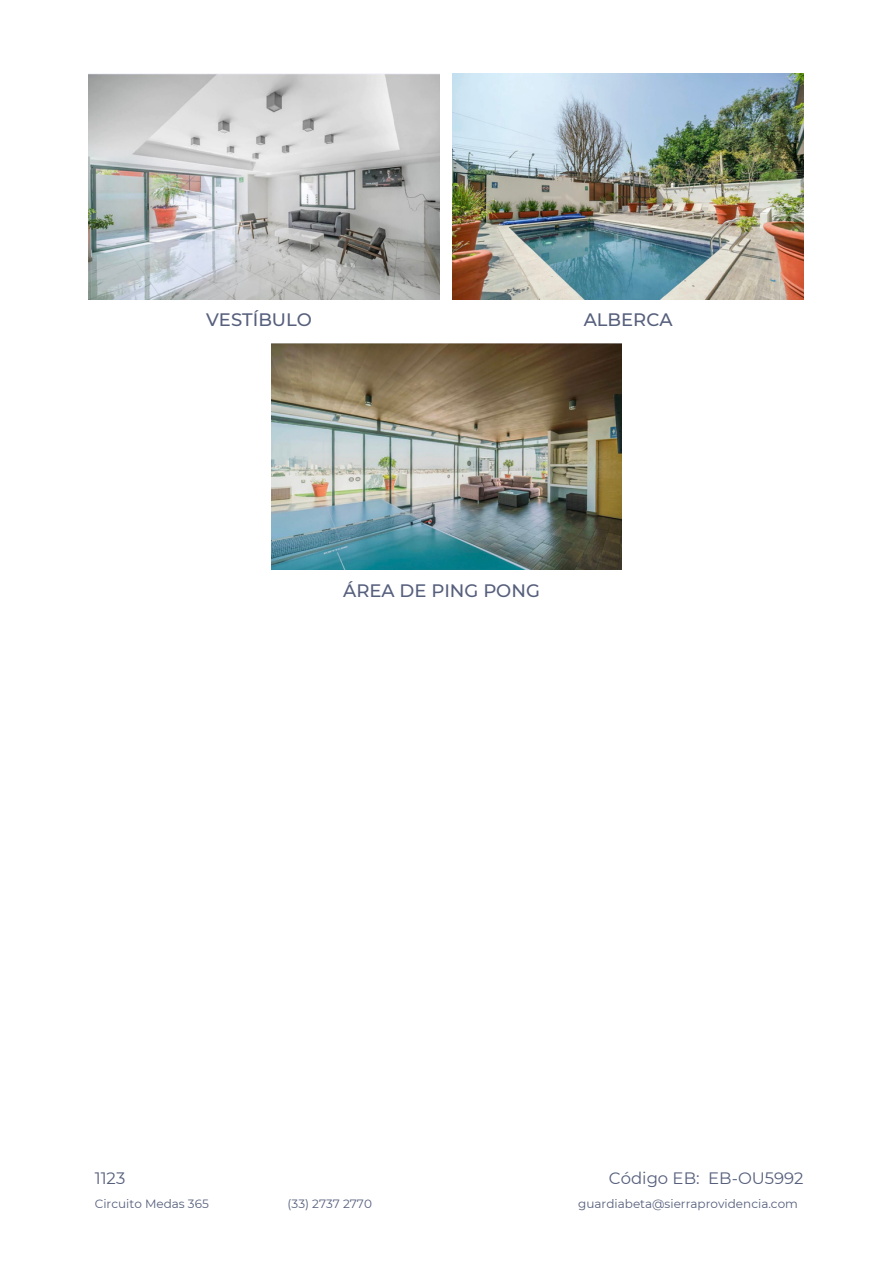
<style>
.page{position:relative;width:893px;height:1264px;background:#fff}
.page>*{position:absolute;margin:0;border:0;box-sizing:border-box;transform-origin:0 0}
.t1{font:500 18px "Montserrat";color:#565f7c}
.t2{font:16.5px "Montserrat";color:#565f7c}
.t3{font:12px "Montserrat";color:#565f7c}
</style>
<div class="page">
<img style="left:453px;top:73px;width:350px;height:226px">
<img style="left:88px;top:73px;width:351px;height:226px">
<img style="left:271px;top:344px;width:351px;height:225px">
<p class="t1" style="left:206px;top:309px;width:107px">VESTÍBULO</p>
<p class="t1" style="left:583px;top:309px;width:90px">ALBERCA</p>
<p class="t1" style="left:343px;top:579px;width:198px">ÁREA DE PING PONG</p>
<p class="t2" style="left:95px;top:1168px;width:32px">1123</p>
<p class="t2" style="left:609px;top:1168px;width:196px">Código EB: EB-OU5992</p>
<p class="t3" style="left:95px;top:1196px;width:115px">Circuito Medas 365</p>
<p class="t3" style="left:287px;top:1196px;width:86px">(33) 2737 2770</p>
<p class="t3" style="left:578px;top:1196px;width:221px">guardiabeta@sierraprovidencia.com</p>
</div>
